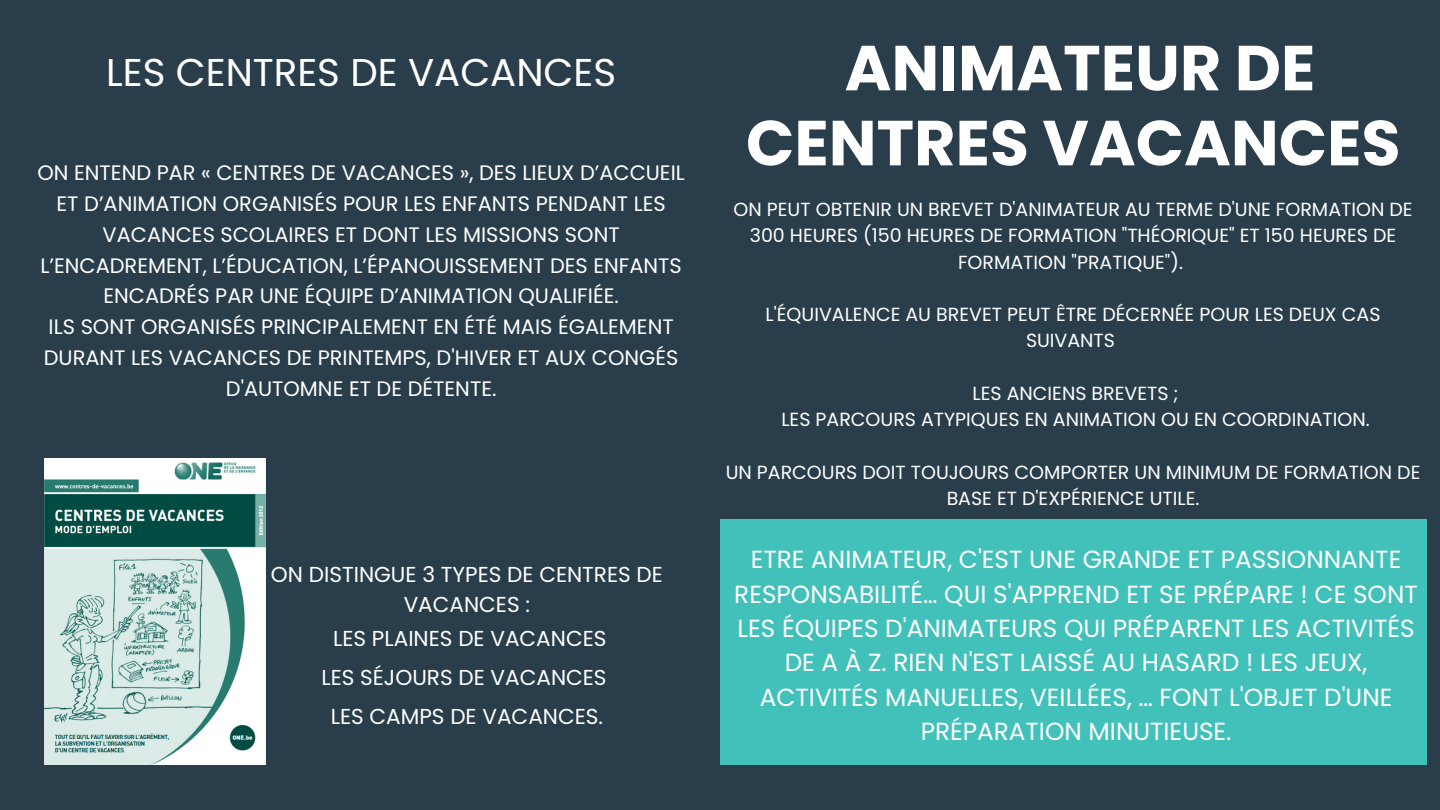
<style>
.page{position:relative;width:1440px;height:810px;background:#293d4a}
.page>*{position:absolute;margin:0;border:0;box-sizing:border-box;transform-origin:0 0}
.t1{font:700 63.5px/75px "Poppins";color:#fff;text-align:center}
.t2{font:38.8px "Poppins";color:#fff}
.t3{font:24.8px/34.4px "Poppins";color:#fff;text-align:center}
.t4{font:21.6px/30px "Poppins";color:#fff;text-align:center}
.t5{font:20.9px/30.8px "Poppins";color:#fff;text-align:center}
.t6{font:19px/26.2px "Poppins";color:#fff;text-align:center}
</style>
<div class="page">
<div style="left:720px;top:519px;width:706px;height:246px;background:#41c1ba"></div>
<img style="left:45px;top:459px;width:220px;height:306px">
<p class="t2" style="left:106px;top:45px;width:512px">LES CENTRES DE VACANCES</p>
<p class="t5" style="left:37px;top:158px;width:649px">ON ENTEND PAR « CENTRES DE VACANCES », DES LIEUX D’ACCUEIL ET D’ANIMATION ORGANISÉS POUR LES ENFANTS PENDANT LES VACANCES SCOLAIRES ET DONT LES MISSIONS SONT L’ENCADREMENT, L’ÉDUCATION, L’ÉPANOUISSEMENT DES ENFANTS ENCADRÉS PAR UNE ÉQUIPE D’ANIMATION QUALIFIÉE.</p>
<p class="t5" style="left:44px;top:311px;width:636px">ILS SONT ORGANISÉS PRINCIPALEMENT EN ÉTÉ MAIS ÉGALEMENT<br>DURANT LES VACANCES DE PRINTEMPS, D'HIVER ET AUX CONGÉS<br>D'AUTOMNE ET DE DÉTENTE.</p>
<p class="t4" style="left:271px;top:559px;width:394px">ON DISTINGUE 3 TYPES DE CENTRES DE<br>VACANCES :</p>
<p class="t4" style="left:333px;top:624px;width:275px">LES PLAINES DE VACANCES</p>
<p class="t4" style="left:321px;top:663px;width:287px">LES SÉJOURS DE VACANCES</p>
<p class="t4" style="left:331px;top:702px;width:274px">LES CAMPS DE VACANCES.</p>
<p class="t1" style="left:746px;top:31px;width:656px">ANIMATEUR DE<br>CENTRES VACANCES</p>
<p class="t6" style="left:734px;top:196px;width:681px">ON PEUT OBTENIR UN BREVET D'ANIMATEUR AU TERME D'UNE FORMATION DE<br>300 HEURES (150 HEURES DE FORMATION "THÉORIQUE" ET 150 HEURES DE<br>FORMATION "PRATIQUE").</p>
<p class="t6" style="left:766px;top:301px;width:616px">L'ÉQUIVALENCE AU BREVET PEUT ÊTRE DÉCERNÉE POUR LES DEUX CAS<br>SUIVANTS</p>
<p class="t6" style="left:973px;top:380px;width:208px">LES ANCIENS BREVETS ;</p>
<p class="t6" style="left:781px;top:406px;width:590px">LES PARCOURS ATYPIQUES EN ANIMATION OU EN COORDINATION.</p>
<p class="t6" style="left:726px;top:459px;width:696px">UN PARCOURS DOIT TOUJOURS COMPORTER UN MINIMUM DE FORMATION DE<br>BASE ET D'EXPÉRIENCE UTILE.</p>
<p class="t3" style="left:734px;top:542px;width:685px">ETRE ANIMATEUR, C'EST UNE GRANDE ET PASSIONNANTE RESPONSABILITÉ… QUI S'APPREND ET SE PRÉPARE ! CE SONT LES ÉQUIPES D'ANIMATEURS QUI PRÉPARENT LES ACTIVITÉS DE A À Z. RIEN N'EST LAISSÉ AU HASARD ! LES JEUX, ACTIVITÉS MANUELLES, VEILLÉES, … FONT L'OBJET D'UNE PRÉPARATION MINUTIEUSE.</p>
</div>
